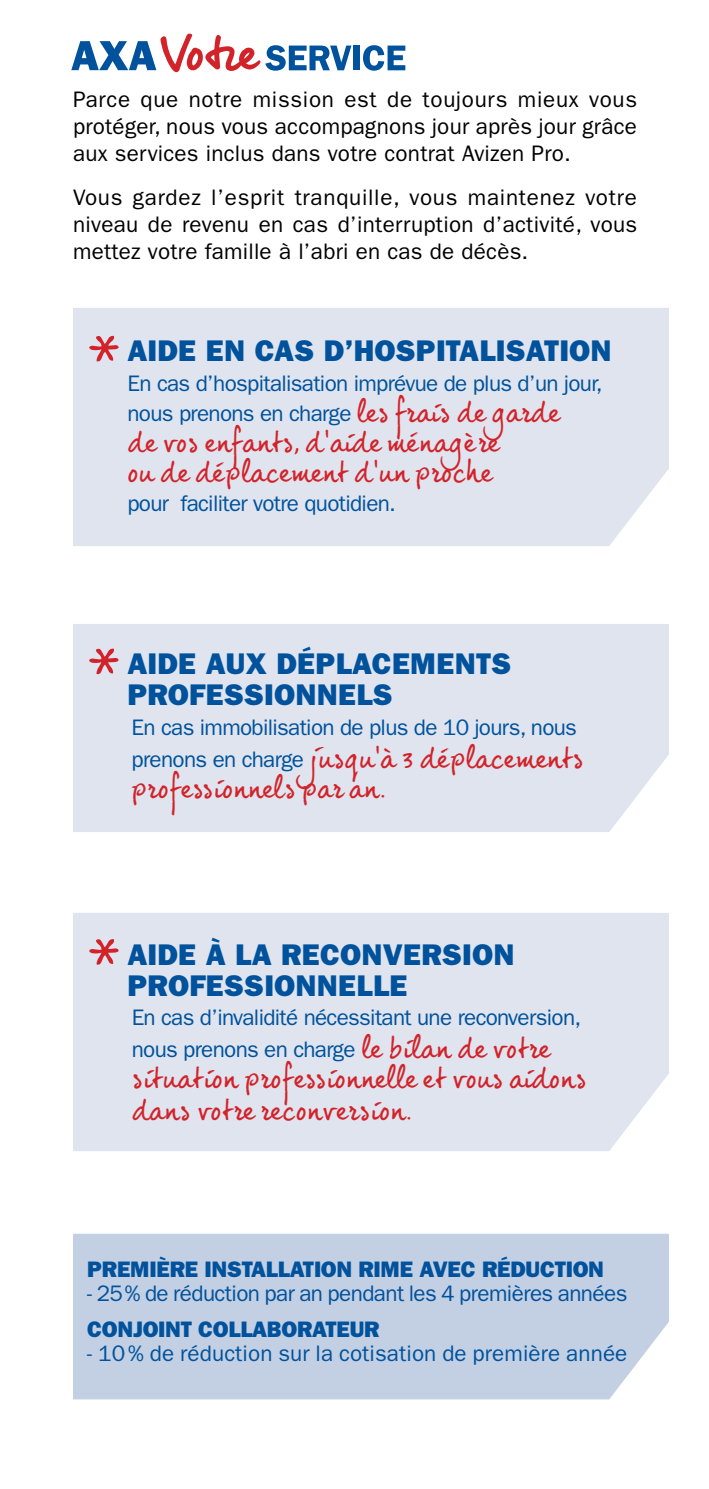
<style>
.page{position:relative;width:709px;height:1489px;background:#fff}
.page>*{position:absolute;margin:0;border:0;box-sizing:border-box;transform-origin:0 0}
.t1{font:30px/31px "ITC Franklin Gothic Std Hvy";letter-spacing:.01em;color:#00529c}
.t2{font:27.5px/30px "dear Joe 3";letter-spacing:-.01em;color:#d2232a}
.t3{font:22.5px/30px "ITC Franklin Gothic Std";letter-spacing:-.03em;color:#00529c}
.t4{font:22.5px/27px "ITC Franklin Gothic Std";letter-spacing:.01em;color:#000;text-align:justify}
.t5{font:22.5px "ITC Franklin Gothic Std Hvy";letter-spacing:-.01em;color:#00529c}
.t6{font:22.5px "ITC Franklin Gothic Std";letter-spacing:.005em;color:#00529c}
.s1{font-family:"dear Joe 3";font-size:27.5px;color:#d2232a}
.s2{font-family:"ITC Franklin Gothic Std";font-size:22.5px;color:#00529c}
</style>
<div class="page">
<div style="left:73px;top:1233px;width:596px;height:166px;background:#c3cfe3"></div>
<div style="left:73px;top:308px;width:596px;height:238px;background:#dfe4ef"></div>
<div style="left:73px;top:913px;width:596px;height:238px;background:#dfe4ef"></div>
<div style="left:73px;top:624px;width:596px;height:208px;background:#dfe4ef"></div>
<svg style="left:89px;top:333px;width:30px;height:30px"></svg>
<svg style="left:89px;top:936px;width:30px;height:30px"></svg>
<svg style="left:89px;top:645px;width:30px;height:31px"></svg>
<div style="left:353px;top:46px;width:6px;height:24px;background:#00529c"></div>
<svg style="left:363px;top:45px;width:42px;height:26px"></svg>
<svg style="left:71px;top:34px;width:280px;height:38px"></svg>
<p class="t4" style="left:73px;top:86px;width:565px">Parce que notre mission est de toujours mieux vous protéger, nous vous accompagnons jour après jour grâce aux services inclus dans votre contrat Avizen Pro.</p>
<p class="t4" style="left:73px;top:184px;width:566px">Vous gardez l’esprit tranquille, vous maintenez votre niveau de revenu en cas d’interruption d’activité, vous mettez votre famille à l’abri en cas de décès.</p>
<h1 class="t1" style="left:127px;top:336px;width:485px">AIDE EN CAS D’HOSPITALISATION</h1>
<p class="t3" style="left:127px;top:368px;width:476px">En cas d’hospitalisation imprévue de plus d’un jour, nous prenons en charge <span class="s1">les frais de garde</span></p>
<p class="t2" style="left:127px;top:426px;width:373px">de vos enfants, d’aide ménagère ou de déplacement d’un proche</p>
<p class="t3" style="left:127px;top:488px;width:270px">pour faciliter votre quotidien.</p>
<h1 class="t1" style="left:127px;top:648px;width:385px">AIDE AUX DÉPLACEMENTS<br>PROFESSIONNELS</h1>
<p class="t3" style="left:132px;top:712px;width:447px">En cas immobilisation de plus de 10 jours, nous</p>
<p class="t2" style="left:132px;top:742px;width:453px"><span class="s2">prenons en charge</span> jusqu’à 3 déplacements professionnels par an.</p>
<h1 class="t1" style="left:127px;top:938px;width:388px">AIDE À LA RECONVERSION<br>PROFESSIONNELLE</h1>
<p class="t3" style="left:132px;top:1001px;width:451px;line-height:32px">En cas d’invalidité nécessitant une reconversion, nous prenons en charge <span class="s1">le bilan de votre</span></p>
<p class="t2" style="left:132px;top:1061px;width:456px;line-height:32px">situation professionnelle et vous aidons dans votre reconversion.</p>
<p class="t5" style="left:87px;top:1255px;width:518px">PREMIÈRE INSTALLATION RIME AVEC RÉDUCTION</p>
<p class="t3" style="left:87px;top:1278px;width:541px">- 25% de réduction par an pendant les 4 premières années</p>
<p class="t5" style="left:87px;top:1316px;width:294px">CONJOINT COLLABORATEUR</p>
<p class="t6" style="left:87px;top:1340px;width:541px">- 10% de réduction sur la cotisation de première année</p>
</div>
